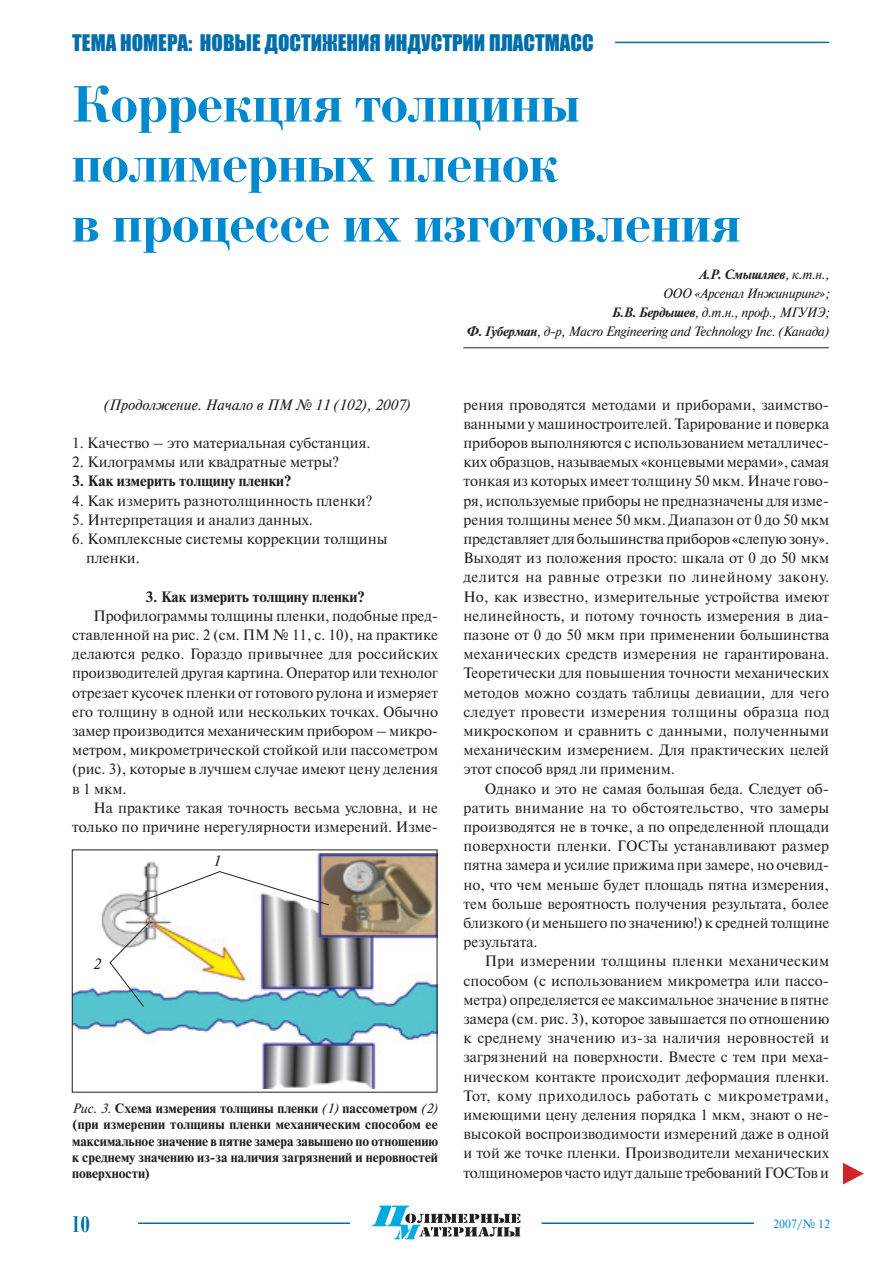
<style>
.page{position:relative;width:893px;height:1263px;background:#fff}
.page>*{position:absolute;margin:0;border:0;box-sizing:border-box;transform-origin:0 0}
.t1{font:700 54px/60px "Bodoni C";color:#0089cf}
.t2{font:700 24px "Bodoni C";color:#006eaa;scale:.7 1}
.t3{font:21px "Impact";color:#006eaa}
.t4{font:15px/19.2px "Newton 7 C";color:#231f20;text-align:justify}
.t5{font:700 15px "Newton 7 C";color:#231f20}
.t6{font:italic 15px "Newton 7 C";color:#231f20}
.t7{font:700 13.5px/16.2px "Newton 7 C";color:#231f20;text-align:justify}
.t8{font:italic 13.5px/18.9px "Newton 7 C";letter-spacing:-.02em;color:#231f20;text-align:right}
.t9{font:12px "Newton 7 C";color:#0089cf}
.s1{font-weight:400;font-style:italic}
.s2{font-weight:700}
</style>
<div class="page">
<hr style="left:138px;top:1222px;width:212px;height:2px;background:#006eaa">
<hr style="left:541px;top:1222px;width:213px;height:2px;background:#006eaa">
<svg style="left:372px;top:1205px;width:148px;height:34px"></svg>
<hr style="left:463px;top:347px;width:366px;height:1px;background:#231f20">
<img style="left:74px;top:853px;width:361px;height:236px">
<svg style="left:139px;top:870px;width:191px;height:36px"></svg>
<svg style="left:109px;top:922px;width:41px;height:85px"></svg>
<svg style="left:843px;top:1163px;width:21px;height:21px"></svg>
<hr style="left:615px;top:42px;width:214px;height:1px;background:#006eaa">
<h3 class="t3" style="left:72px;top:26px;width:523px">тема номера: Новые достижения индустрии пластмасс</h3>
<h1 class="t1" style="left:72px;top:75px;width:670px">Коррекция толщины полимерных пленок<br>в процессе их изготовления</h1>
<p class="t6" style="left:103px;top:396px;width:309px">(Продолжение. Начало в ПМ № 11 (102), 2007)</p>
<p class="t4" style="left:72px;top:433px;width:300px">1. Качество – это материальная субстанция.</p>
<p class="t4" style="left:72px;top:452px;width:268px">2. Килограммы или квадратные метры?</p>
<p class="t5" style="left:72px;top:473px;width:221px">3. Как измерить толщину пленки?</p>
<p class="t4" style="left:72px;top:491px;width:302px">4. Как измерить разнотолщинность пленки?</p>
<p class="t4" style="left:72px;top:510px;width:242px">5. Интерпретация и анализ данных.</p>
<p class="t4" style="left:86px;top:529px;width:303px;text-indent:-14px">6. Комплексные системы коррекции толщины пленки.</p>
<p class="t5" style="left:145px;top:588px;width:221px">3. Как измерить толщину пленки?</p>
<p class="t4" style="left:72px;top:606px;width:367px;text-indent:21px">Профилограммы толщины пленки, подобные пред&shy;ставленной на рис. 2 (см. ПМ № 11, с. 10), на практике делаются редко. Гораздо привычнее для российских производителей другая картина. Оператор или технолог отрезает кусочек пленки от готового рулона и измеряет его толщину в одной или нескольких точках. Обычно замер производится механическим прибором – микро&shy;метром, микрометрической стойкой или пассометром (рис. 3), которые в лучшем случае имеют цену деления в 1 мкм.</p>
<p class="t4" style="left:72px;top:798px;width:367px;text-align:right">На практике такая точность весьма условна, и не только по причине нерегулярности измерений. Изме-</p>
<p class="t6" style="left:93px;top:955px;width:9px">2</p>
<p class="t6" style="left:212px;top:853px;width:9px">1</p>
<p class="t7" style="left:72px;top:1100px;width:367px"><span class="s1">Рис. 3.</span> Схема измерения толщины пленки <span class="s1">(1)</span> пассометром <span class="s1">(2) </span>(при измерении толщины пленки механическим способом ее максимальное значение в пятне замера завышено по отношению к среднему значению из-за наличия загрязнений и неровностей поверхности)</p>
<p class="t8" style="left:466px;top:265px;width:365px"><span class="s2">А.Р. Смышляев</span>, к.т.н.,<br>ООО «Арсенал Инжиниринг»;<br><span class="s2">Б.В. Бердышев</span>, д.т.н., проф., МГУИЭ;<br><span class="s2">Ф. Губерман</span>, д-р, Macro Engineering and Technology Inc. (Канада)</p>
<p class="t4" style="left:463px;top:395px;width:367px">рения проводятся методами и приборами, заимство&shy;ванными у машиностроителей. Тарирование и поверка приборов выполняются с использованием металличес&shy;ких образцов, называемых «концевыми мерами», самая тонкая из которых имеет толщину 50 мкм. Иначе гово&shy;ря, используемые приборы не предназначены для изме&shy;рения толщины менее 50 мкм. Диапазон от 0 до 50 мкм представляет для большинства приборов «слепую зону».<br>Выходят из положения просто: шкала от 0 до 50 мкм делится на равные отрезки по линейному закону.<br>Но, как известно, измерительные устройства имеют нелинейность, и потому точность измерения в диа&shy;пазоне от 0 до 50 мкм при применении большинства механических средств измерения не гарантирована.<br>Теоретически для повышения точности механических методов можно создать таблицы девиации, для чего следует провести измерения толщины образца под микроскопом и сравнить с данными, полученными механическим измерением. Для практических целей этот способ вряд ли применим.</p>
<p class="t4" style="left:463px;top:779px;width:367px;text-indent:21px">Однако и это не самая большая беда. Следует об&shy;ратить внимание на то обстоятельство, что замеры производятся не в точке, а по определенной площади поверхности пленки. ГОСТы устанавливают размер пятна замера и усилие прижима при замере, но очевид&shy;но, что чем меньше будет площадь пятна измерения, тем больше вероятность получения результата, более близкого (и меньшего по значению!) к средней толщине результата.</p>
<p class="t4" style="left:463px;top:952px;width:367px;text-indent:21px">При измерении толщины пленки механическим способом (с использованием микрометра или пассо&shy;метра) определяется ее максимальное значение в пятне замера (см. рис. 3), которое завышается по отношению к среднему значению из-за наличия неровностей и загрязнений на поверхности. Вместе с тем при меха&shy;ническом контакте происходит деформация пленки.<br>Тот, кому приходилось работать с микрометрами, имеющими цену деления порядка 1 мкм, знают о не&shy;высокой воспроизводимости измерений даже в одной и той же точке пленки. Производители механических толщиномеров часто идут дальше требований ГОСТов и</p>
<h2 class="t2" style="left:72px;top:1212px;width:28px">10</h2>
<p class="t9" style="left:773px;top:1217px;width:59px">2007/№ 12</p>
</div>
